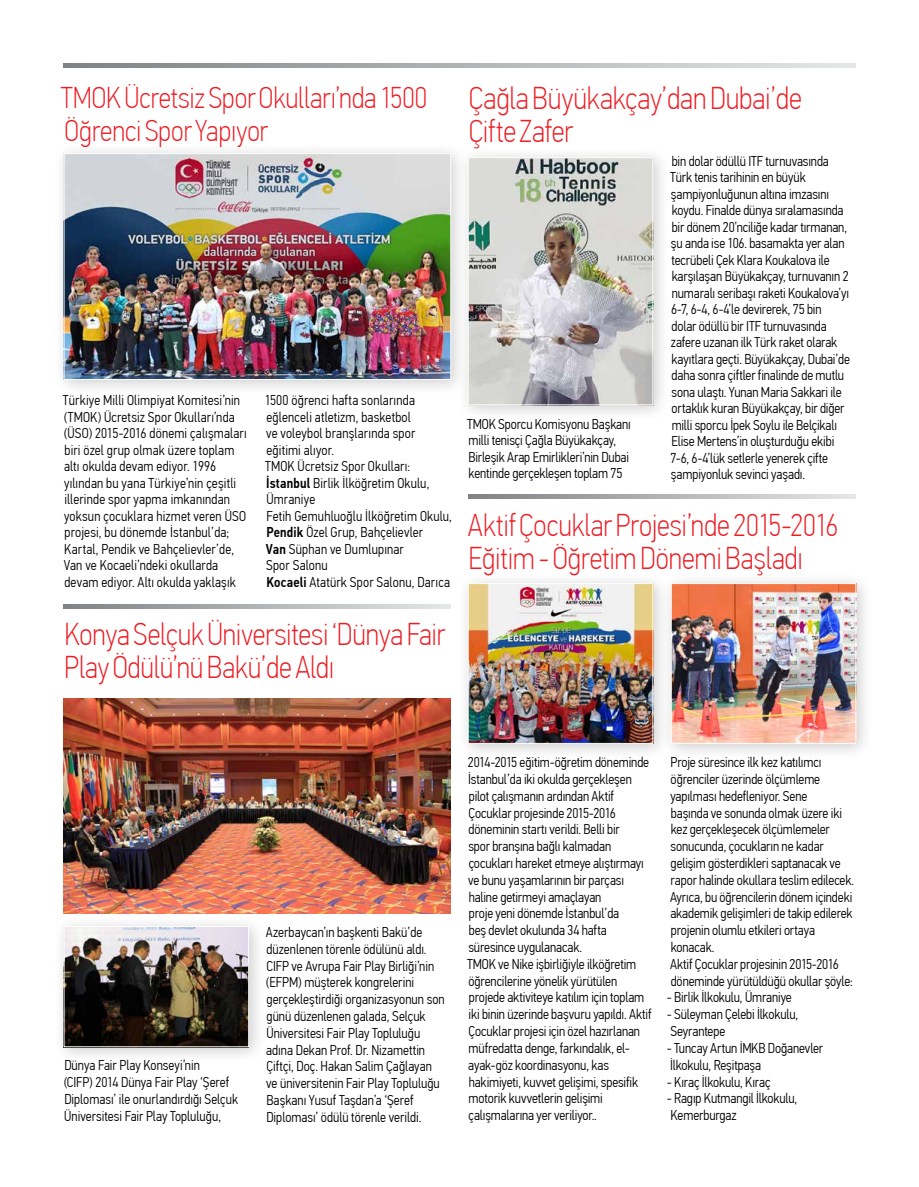
<style>
.page{position:relative;width:919px;height:1187px;background:#fff}
.page>*{position:absolute;margin:0;border:0;box-sizing:border-box;transform-origin:0 0}
.t1{font:100 31.5px/33px "PF Din Text Cond Pro";letter-spacing:-.005em;color:#ed1d24}
.t2{font:100 30px/33px "PF Din Text Cond Pro";letter-spacing:-.005em;color:#ed1d24}
.t3{font:300 14.25px/16.8px "PF Din Text Cond Pro";letter-spacing:-.005em;color:#000}
.s1{font-weight:500}
</style>
<div class="page">
<svg style="left:64px;top:63px;width:791px;height:4px;background:#b1b3b5"></svg>
<div style="left:52px;top:914px;width:214px;height:149px;background:#000;opacity:.2"></div>
<img style="left:66px;top:928px;width:181px;height:116px">
<div style="left:64px;top:926px;width:185px;height:120px;border:1px solid #fff"></div>
<div style="left:456px;top:572px;width:214px;height:189px;background:#000;opacity:.2"></div>
<img style="left:470px;top:585px;width:181px;height:156px">
<div style="left:468px;top:583px;width:185px;height:160px;border:1px solid #fff"></div>
<div style="left:659px;top:572px;width:214px;height:189px;background:#000;opacity:.2"></div>
<img style="left:673px;top:585px;width:181px;height:156px">
<div style="left:671px;top:583px;width:185px;height:160px;border:1px solid #fff"></div>
<div style="left:456px;top:146px;width:214px;height:276px;background:#000;opacity:.2"></div>
<img style="left:470px;top:159px;width:181px;height:244px">
<div style="left:468px;top:157px;width:185px;height:248px;border:1px solid #fff"></div>
<svg style="left:468px;top:494px;width:387px;height:5px;background:#b1b3b5"></svg>
<svg style="left:64px;top:604px;width:387px;height:4px;background:#b1b3b5"></svg>
<div style="left:52px;top:142px;width:416px;height:255px;background:#000;opacity:.2"></div>
<img style="left:66px;top:155px;width:383px;height:222px">
<div style="left:64px;top:153px;width:387px;height:226px;border:1px solid #fff"></div>
<img style="left:64px;top:698px;width:387px;height:215px">
<h2 class="t2" style="left:61px;top:81px;width:368px">TMOK Ücretsiz Spor Okulları’nda 1500<br>Öğrenci Spor Yapıyor</h2>
<p class="t3" style="left:63px;top:392px;width:185px">Türkiye Milli Olimpiyat Komitesi’nin (TMOK) Ücretsiz Spor Okulları’nda (ÜSO) 2015-2016 dönemi çalışmaları biri özel grup olmak üzere toplam altı okulda devam ediyor. 1996 yılından bu yana Türkiye’nin çeşitli illerinde spor yapma imkanından yoksun çocuklara hizmet veren ÜSO projesi, bu dönemde İstanbul’da; Kartal, Pendik ve Bahçelievler’de, Van ve Kocaeli’ndeki okullarda devam ediyor. Altı okulda yaklaşık</p>
<p class="t3" style="left:265px;top:392px;width:189px">1500 öğrenci hafta sonlarında eğlenceli atletizm, basketbol<br>ve voleybol branşlarında spor eğitimi alıyor.<br>TMOK Ücretsiz Spor Okulları:<br><span class="s1">İstanbul</span> Birlik İlköğretim Okulu,<br>Ümraniye<br>Fetih Gemuhluoğlu İlköğretim Okulu,<br><span class="s1">Pendik</span> Özel Grup, Bahçelievler<br><span class="s1">Van</span> Süphan ve Dumlupınar<br>Spor Salonu<br><span class="s1">Kocaeli</span> Atatürk Spor Salonu, Darıca</p>
<h1 class="t1" style="left:64px;top:617px;width:383px">Konya Selçuk Üniversitesi ‘Dünya Fair<br>Play Ödülü’nü Bakü’de Aldı</h1>
<h1 class="t1" style="left:468px;top:81px;width:335px">Çağla Büyükakçay’dan Dubai’de<br>Çifte Zafer</h1>
<p class="t3" style="left:467px;top:415px;width:165px">TMOK Sporcu Komisyonu Başkanı milli tenisçi Çağla Büyükakçay, Birleşik Arap Emirlikleri’nin Dubai kentinde gerçekleşen toplam 75</p>
<p class="t3" style="left:670px;top:153px;width:181px">bin dolar ödüllü ITF turnuvasında Türk tenis tarihinin en büyük şampiyonluğunun altına imzasını koydu. Finalde dünya sıralamasında bir dönem 20’nciliğe kadar tırmanan, şu anda ise 106. basamakta yer alan tecrübeli Çek Klara Koukalova ile karşılaşan Büyükakçay, turnuvanın 2 numaralı seribaşı raketi Koukalova’yı 6-7, 6-4, 6-4’le devirerek, 75 bin<br>dolar ödüllü bir ITF turnuvasında zafere uzanan ilk Türk raket olarak kayıtlara geçti. Büyükakçay, Dubai’de daha sonra çiftler finalinde de mutlu sona ulaştı. Yunan Maria Sakkari ile ortaklık kuran Büyükakçay, bir diğer milli sporcu İpek Soylu ile Belçikalı Elise Mertens’in oluşturduğu ekibi 7-6, 6-4’lük setlerle yenerek çifte şampiyonluk sevinci yaşadı.</p>
<h1 class="t1" style="left:468px;top:508px;width:372px">Aktif Çocuklar Projesi’nde 2015-2016<br>Eğitim - Öğretim Dönemi Başladı</h1>
<p class="t3" style="left:64px;top:1057px;width:176px">Dünya Fair Play Konseyi’nin<br>(CIFP) 2014 Dünya Fair Play ‘Şeref Diploması’ ile onurlandırdığı Selçuk Üniversitesi Fair Play Topluluğu,</p>
<p class="t3" style="left:266px;top:923px;width:180px">Azerbaycan’ın başkenti Bakü’de düzenlenen törenle ödülünü aldı.<br>CIFP ve Avrupa Fair Play Birliği’nin (EFPM) müşterek kongrelerini gerçekleştirdiği organizasyonun son günü düzenlenen galada, Selçuk Üniversitesi Fair Play Topluluğu adına Dekan Prof. Dr. Nizamettin Çiftçi, Doç. Hakan Salim Çağlayan ve üniversitenin Fair Play Topluluğu Başkanı Yusuf Taşdan’a ‘Şeref Diploması’ ödülü törenle verildi.</p>
<p class="t3" style="left:467px;top:753px;width:186px">2014-2015 eğitim-öğretim döneminde İstanbul’da iki okulda gerçekleşen pilot çalışmanın ardından Aktif Çocuklar projesinde 2015-2016 döneminin startı verildi. Belli bir<br>spor branşına bağlı kalmadan çocukları hareket etmeye alıştırmayı ve bunu yaşamlarının bir parçası haline getirmeyi amaçlayan<br>proje yeni dönemde İstanbul’da<br>beş devlet okulunda 34 hafta süresince uygulanacak.<br>TMOK ve Nike işbirliğiyle ilköğretim öğrencilerine yönelik yürütülen projede aktiviteye katılım için toplam iki binin üzerinde başvuru yapıldı. Aktif Çocuklar projesi için özel hazırlanan müfredatta denge, farkındalık, el&shy;ayak-göz koordinasyonu, kas hakimiyeti, kuvvet gelişimi, spesifik motorik kuvvetlerin gelişimi çalışmalarına yer veriliyor..</p>
<p class="t3" style="left:670px;top:753px;width:185px">Proje süresince ilk kez katılımcı öğrenciler üzerinde ölçümleme yapılması hedefleniyor. Sene<br>başında ve sonunda olmak üzere iki kez gerçekleşecek ölçümlemeler sonucunda, çocukların ne kadar gelişim gösterdikleri saptanacak ve rapor halinde okullara teslim edilecek.<br>Ayrıca, bu öğrencilerin dönem içindeki akademik gelişimleri de takip edilerek projenin olumlu etkileri ortaya konacak.<br>Aktif Çocuklar projesinin 2015-2016 döneminde yürütüldüğü okullar şöyle:</p>
<p class="t3" style="left:666px;top:989px;width:127px">- Birlik İlkokulu, Ümraniye</p>
<p class="t3" style="left:666px;top:1005px;width:133px">- Süleyman Çelebi İlkokulu,<br>Seyrantepe</p>
<p class="t3" style="left:666px;top:1039px;width:158px">- Tuncay Artun İMKB Doğanevler<br>İlkokulu, Reşitpaşa</p>
<p class="t3" style="left:666px;top:1073px;width:105px">- Kıraç İlkokulu, Kıraç</p>
<p class="t3" style="left:666px;top:1089px;width:132px">- Ragıp Kutmangil İlkokulu,<br>Kemerburgaz</p>
</div>
